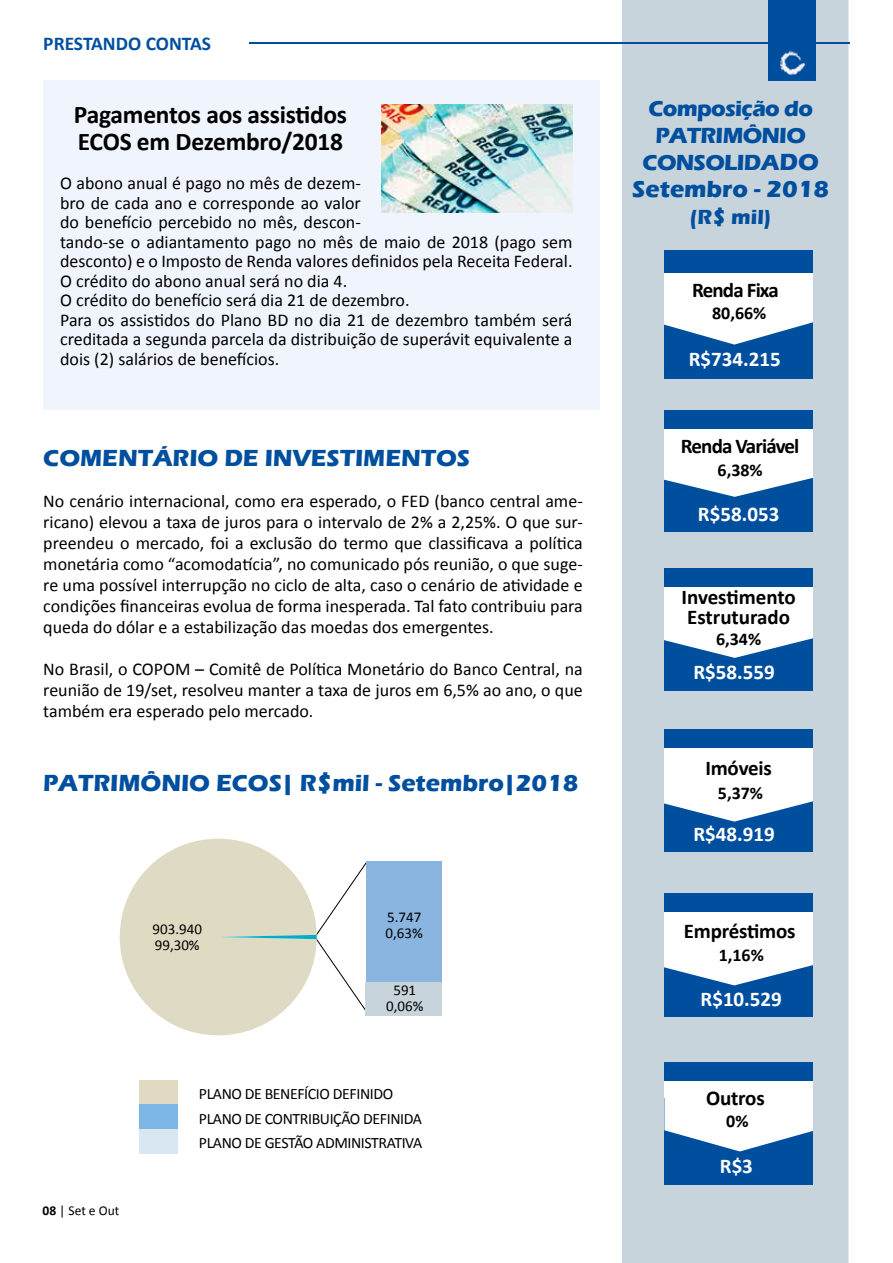
<style>
.page{position:relative;width:893px;height:1263px;background:#fff}
.page>*{position:absolute;margin:0;border:0;box-sizing:border-box;transform-origin:0 0}
.t1{font:700 25.5px/27px "Calibri";letter-spacing:-.01em;color:#000}
.t2{font:700 24px "Eras ITC";color:#004f9f}
.t3{font:700 22.5px/27px "Eras ITC";letter-spacing:-.03em;color:#004f9f;text-align:center}
.t4{font:700 21px/19.5px "Calibri";letter-spacing:-.01em;color:#000}
.t5{font:700 21px "Calibri";color:#fff}
.t6{font:700 21px "Calibri";letter-spacing:-.04em;color:#000}
.t7{font:700 21px "Eras ITC";color:#004f9f}
.t8{font:700 19.5px "Calibri";color:#004f9f}
.t9{font:18px/19.5px "Calibri";color:#000;text-align:justify}
.t10{font:700 18px "Calibri";color:#000}
.t11{font:15.9px/24.5px "Calibri";letter-spacing:-.025em;color:#000}
.t12{font:15px/16.5px "Calibri";color:#000}
.t13{font:13.5px "Calibri";color:#000}
.t14{font:12px/14.4px "Calibri";letter-spacing:-.04em;color:#000}
.s1{font-size:24px}
.s2{font-weight:700}
</style>
<div class="page">
<div style="left:43px;top:81px;width:556px;height:329px;background:#f0f4fc"></div>
<div style="left:622px;top:0;width:226px;height:1263px;background:#c8d4db"></div>
<div style="left:139px;top:1080px;width:39px;height:24px;background:#e1dac3"></div>
<div style="left:139px;top:1104px;width:39px;height:25px;background:#7cb6e6"></div>
<div style="left:139px;top:1129px;width:39px;height:24px;background:#d9e7f3"></div>
<hr style="left:249px;top:43px;width:601px;height:1px;background:#004f9f">
<div style="left:768px;top:0;width:47px;height:81px;background:#004f9f"></div>
<img style="left:780px;top:50px;width:26px;height:25px">
<div style="left:653px;top:446px;width:163px;height:85px;background:#004f9f"></div>
<svg style="left:664px;top:428px;width:149px;height:69px"></svg>
<div style="left:653px;top:410px;width:163px;height:18px;background:#004f9f"></div>
<div style="left:653px;top:604px;width:163px;height:86px;background:#004f9f"></div>
<svg style="left:664px;top:587px;width:149px;height:71px"></svg>
<div style="left:653px;top:568px;width:163px;height:19px;background:#004f9f"></div>
<div style="left:653px;top:765px;width:163px;height:87px;background:#004f9f"></div>
<svg style="left:664px;top:748px;width:149px;height:74px"></svg>
<div style="left:653px;top:730px;width:163px;height:18px;background:#004f9f"></div>
<div style="left:664px;top:1098px;width:151px;height:87px;background:#004f9f"></div>
<svg style="left:663px;top:1081px;width:150px;height:71px"></svg>
<div style="left:653px;top:1063px;width:162px;height:18px;background:#004f9f"></div>
<div style="left:653px;top:929px;width:162px;height:88px;background:#004f9f"></div>
<svg style="left:664px;top:912px;width:149px;height:74px"></svg>
<div style="left:653px;top:893px;width:162px;height:19px;background:#004f9f"></div>
<div style="left:654px;top:257px;width:163px;height:121px;background:#004f9f"></div>
<svg style="left:664px;top:273px;width:149px;height:72px;background:#d7e4f0"></svg>
<div style="left:654px;top:250px;width:163px;height:22px;background:#004f9f"></div>
<div style="left:813px;top:185px;width:10px;height:1008px;background:#c8d4db"></div>
<div style="left:639px;top:180px;width:25px;height:969px;background:#c8d4db"></div>
<div style="left:120px;top:839px;width:197px;height:196px;background:#dfdac3;border-radius:98px"></div>
<svg style="left:221px;top:862px;width:145px;height:150px"></svg>
<div style="left:366px;top:861px;width:76px;height:129px;background:#8ab5e1"></div>
<div style="left:365px;top:982px;width:77px;height:34px;background:#c8d4db"></div>
<img style="left:382px;top:104px;width:191px;height:109px">
<p class="t8" style="left:43px;top:31px;width:169px">PRESTANDO CONTAS</p>
<h1 class="t1" style="left:74px;top:100px;width:275px">Pagamentos aos assistidos<br>ECOS em Dezembro/2018</h1>
<p class="t9" style="left:60px;top:173px;width:514px;text-align:left">O abono anual é pago no mês de dezem-<br>bro de cada ano e corresponde ao valor<br>do benefício percebido no mês, descon-<br>tando-se o adiantamento pago no mês de maio de 2018 (pago sem desconto) e o Imposto de Renda valores definidos pela Receita Federal.<br>O crédito do abono anual será no dia 4.<br>O crédito do benefício será dia 21 de dezembro.<br>Para os assistidos do Plano BD no dia 21 de dezembro também será creditada a segunda parcela da distribuição de superávit equivalente a dois (2) salários de benefícios.</p>
<p class="t3" style="left:643px;top:95px;width:178px">Composição do<br>PATRIMÔNIO<br>CONSOLIDA<span class="s1">DO</span></p>
<h2 class="t2" style="left:632px;top:175px;width:198px">Setembro - 2018</h2>
<p class="t7" style="left:690px;top:205px;width:83px">(R$ mil)</p>
<p class="t6" style="left:692px;top:277px;width:88px">Renda Fixa</p>
<p class="t10" style="left:712px;top:302px;width:56px">80,66%</p>
<p class="t5" style="left:689px;top:346px;width:93px">R$734.215</p>
<h2 class="t2" style="left:43px;top:444px;width:428px">COMENTÁRIO DE INVESTIMENTOS</h2>
<p class="t6" style="left:681px;top:433px;width:120px">Renda Variável</p>
<p class="t5" style="left:698px;top:501px;width:83px">R$58.053</p>
<p class="t10" style="left:718px;top:459px;width:47px">6,38%</p>
<p class="t9" style="left:43px;top:489px;width:541px;line-height:21px">No cenário internacional, como era esperado, o FED (banco central ame&shy;ricano) elevou a taxa de juros para o intervalo de 2% a 2,25%. O que sur&shy;preendeu o mercado, foi a exclusão do termo que classificava a política monetária como “acomodatícia”, no comunicado pós reunião, o que suge&shy;re uma possível interrupção no ciclo de alta, caso o cenário de atividade e condições financeiras evolua de forma inesperada. Tal fato contribuiu para queda do dólar e a estabilização das moedas dos emergentes.</p>
<p class="t9" style="left:43px;top:657px;width:541px;line-height:21px">No Brasil, o COPOM – Comitê de Política Monetário do Banco Central, na reunião de 19/set, resolveu manter a taxa de juros em 6,5% ao ano, o que também era esperado pelo mercado.</p>
<p class="t4" style="left:681px;top:586px;width:116px">Investimento<br>Estruturado</p>
<p class="t10" style="left:716px;top:628px;width:47px">6,34%</p>
<p class="t5" style="left:693px;top:659px;width:83px">R$58.559</p>
<h2 class="t2" style="left:43px;top:769px;width:537px">PATRIMÔNIO ECOS| R$mil - Setembro|2018</h2>
<p class="t12" style="left:153px;top:920px;width:51px">903.940<br>99,30%</p>
<p class="t12" style="left:386px;top:908px;width:39px">5.747<br>0,63%</p>
<p class="t12" style="left:386px;top:980px;width:39px;text-align:center">591<br>0,06%</p>
<p class="t14" style="left:392px;top:909px;width:30px">5.555<br>0,62%</p>
<p class="t14" style="left:161px;top:923px;width:39px">892.833<br>99,30%</p>
<p class="t14" style="left:392px;top:987px;width:30px;text-align:center">716<br>0,08%</p>
<p class="t13" style="left:43px;top:1202px;width:78px"><span class="s2">08</span> | Set e Out</p>
<p class="t11" style="left:199px;top:1081px;width:225px">PLANO DE BENEFÍCIO DEFINIDO<br>PLANO DE CONTRIBUIÇÃO DEFINIDA<br>PLANO DE GESTÃO ADMINISTRATIVA</p>
<p class="t4" style="left:705px;top:757px;width:68px">Imóveis</p>
<p class="t10" style="left:718px;top:782px;width:47px">5,37%</p>
<p class="t5" style="left:693px;top:821px;width:83px">R$48.919</p>
<p class="t4" style="left:684px;top:920px;width:113px">Empréstimos</p>
<p class="t10" style="left:719px;top:943px;width:47px">1,16%</p>
<p class="t5" style="left:700px;top:986px;width:83px">R$10.529</p>
<p class="t4" style="left:706px;top:1087px;width:60px">Outros</p>
<p class="t10" style="left:726px;top:1110px;width:24px">0%</p>
<p class="t5" style="left:720px;top:1152px;width:35px">R$3</p>
</div>
